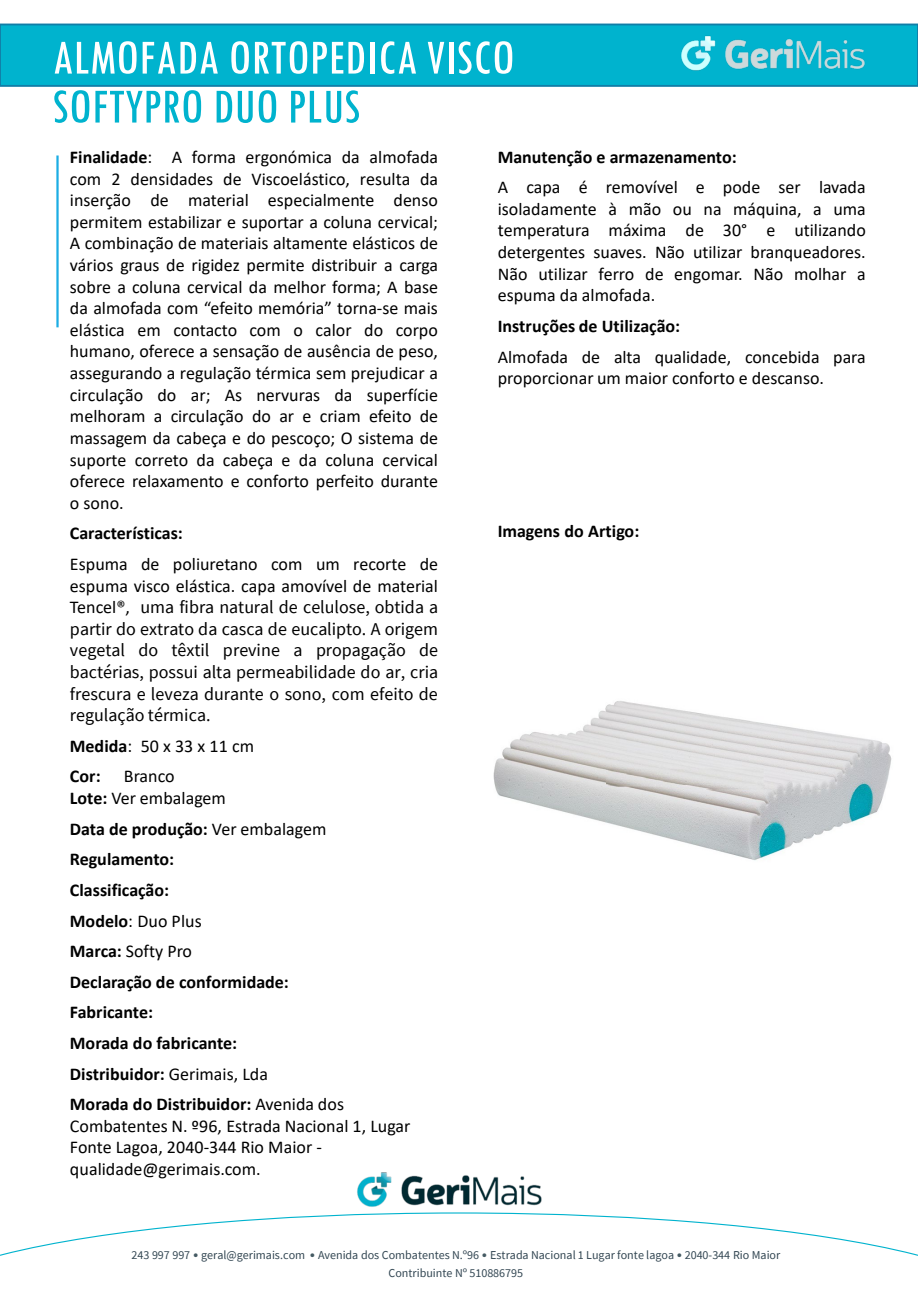
<style>
.page{position:relative;width:918px;height:1289px;background:#fff}
.page>*{position:absolute;margin:0;border:0;box-sizing:border-box;transform-origin:0 0}
.t1{font:condensed 51px/48.9px "Tw Cen";color:#fff}
.t2{font:18px/21.6px "Calibri";color:#000;text-align:justify}
.t3{font:18px/21.6px "Source Sans Pro";letter-spacing:.005em;color:#000;text-align:justify}
.t4{font:700 18px "Calibri";letter-spacing:-.005em;color:#000}
.t5{font:12px/17.2px "Source Sans Pro";letter-spacing:-.005em;color:#334753;text-align:center}
.s1{color:#00b3ce}
.s2{font-weight:700}
.s3{font-family:"Calibri"}
.s4{font-weight:400}
.s5{font-family:"Calibri";color:#455a63}
</style>
<div class="page">
<hr style="left:56px;top:155px;width:3px;height:172px;background:#1cade4">
<div style="left:0;top:24px;width:918px;height:63px;background:#00b3ce"></div>
<img style="left:357px;top:1172px;width:185px;height:35px">
<svg style="left:0;top:1212px;width:918px;height:44px"></svg>
<img style="left:675px;top:23px;width:202px;height:64px">
<img style="left:493px;top:701px;width:399px;height:160px">
<h2 class="t1" style="left:52px;top:32px;width:464px">ALMOFADA ORTOPEDICA VISCO<br><span class="s1">SOFTYPRO DUO PLUS</span></h2>
<p class="t2" style="left:70px;top:146px;width:370px"><span class="s2">Finalidade</span>: A forma ergonómica da almofada com 2 densidades de Viscoelástico, resulta da inserção de material especialmente denso permitem estabilizar e suportar a coluna cervical; A combinação de materiais altamente elásticos de vários graus de rigidez permite distribuir a carga sobre a coluna cervical da melhor forma; A base da almofada com “efeito memória” torna-se mais elástica em contacto com o calor do corpo humano, oferece a sensação de ausência de peso, assegurando a regulação térmica sem prejudicar a circulação do ar; As nervuras da superfície melhoram a circulação do ar e criam efeito de massagem da cabeça e do pescoço; O sistema de suporte correto da cabeça e da coluna cervical oferece relaxamento e conforto perfeito durante o sono.</p>
<p class="t4" style="left:70px;top:520px;width:114px">Características:</p>
<p class="t3" style="left:70px;top:553px;width:370px"><span class="s3">Espuma de poliuretano com um recorte de espuma visco elástica. capa amovível de material Tencel®,</span> uma fibra natural de celulose, obtida a partir do extrato da casca de eucalipto. A origem vegetal do têxtil previne a propagação de bactérias, possui alta permeabilidade do ar, cria frescura e leveza durante o sono, com efeito de regulação térmica.</p>
<p class="t2" style="left:70px;top:734px;width:186px"><span class="s2">Medida</span>: 50 x 33 x 11 cm</p>
<p class="t4" style="left:70px;top:763px;width:32px">Cor:</p>
<p class="t2" style="left:124px;top:765px;width:52px">Branco</p>
<p class="t2" style="left:70px;top:786px;width:158px"><span class="s2">Lote:</span> Ver embalagem</p>
<p class="t4" style="left:70px;top:816px;width:258px">Data de produção: <span class="s4">Ver embalagem</span></p>
<p class="t4" style="left:70px;top:846px;width:106px">Regulamento:</p>
<p class="t4" style="left:70px;top:877px;width:101px">Classificação:</p>
<p class="t2" style="left:70px;top:909px;width:133px"><span class="s2">Modelo</span>: Duo Plus</p>
<p class="t2" style="left:70px;top:939px;width:124px"><span class="s2">Marca:</span> Softy Pro</p>
<p class="t4" style="left:70px;top:969px;width:220px">Declaração de conformidade:</p>
<p class="t4" style="left:70px;top:999px;width:85px">Fabricante:</p>
<p class="t4" style="left:70px;top:1030px;width:169px">Morada do fabricante:</p>
<p class="t4" style="left:70px;top:1060px;width:200px">Distribuidor: <span class="s4">Gerimais, Lda</span></p>
<p class="t2" style="left:70px;top:1092px;width:342px;text-align:left"><span class="s2">Morada do Distribuidor:</span> Avenida dos Combatentes N. º96, Estrada Nacional 1, Lugar Fonte Lagoa, 2040-344 Rio Maior - qualidade@gerimais.com.</p>
<p class="t4" style="left:498px;top:144px;width:240px">Manutenção e armazenamento:</p>
<p class="t2" style="left:498px;top:176px;width:370px">A capa é removível e pode ser lavada isoladamente à mão ou na máquina, a uma temperatura máxima de 30° e utilizando detergentes suaves. Não utilizar branqueadores.<br>Não utilizar ferro de engomar. Não molhar a espuma da almofada.</p>
<p class="t4" style="left:498px;top:313px;width:184px">Instruções de Utilização:</p>
<p class="t2" style="left:498px;top:345px;width:369px">Almofada de alta qualidade, concebida para proporcionar um maior conforto e descanso.</p>
<p class="t4" style="left:498px;top:518px;width:143px">Imagens do Artigo:</p>
<p class="t5" style="left:132px;top:1246px;width:650px">243 997 997 <span class="s5">•</span> geral@gerimais.com <span class="s5">•</span> Avenida dos Combatentes N.º96 <span class="s5">•</span> Estrada Nacional 1 Lugar fonte lagoa <span class="s5">•</span> 2040-344 Rio Maior<br>Contribuinte Nº 510886795</p>
</div>
